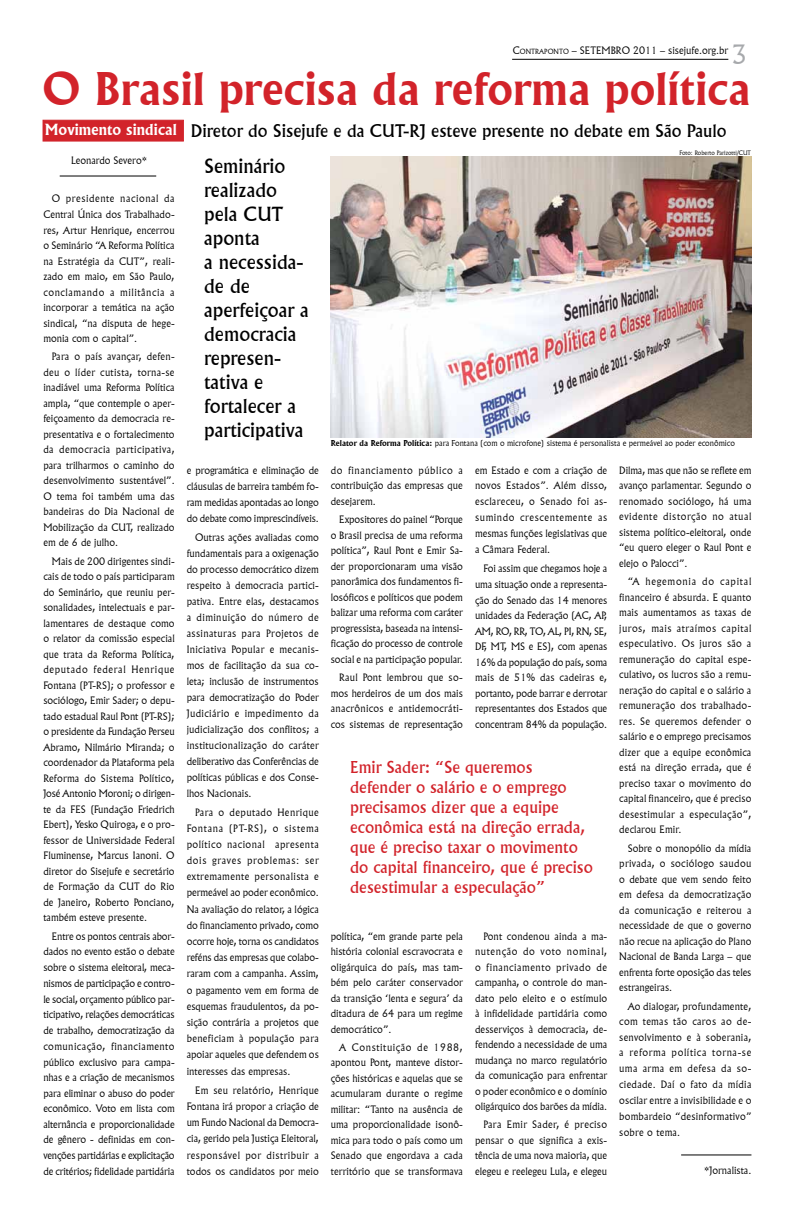
<style>
.page{position:relative;width:794px;height:1219px;background:#fff}
.page>*{position:absolute;margin:0;border:0;box-sizing:border-box;transform-origin:0 0}
.t1{font:700 44px "Flareserif 821 BT";color:#d2232a}
.t2{font:300 26px "Flareserif 821 BT";color:#a7a9ac}
.t3{font:19px/24px "Flareserif 821 BT";color:#000}
.t4{font:17px "Flareserif 821 BT";color:#000}
.t5{font:16px/20px "Flareserif 821 BT";color:#d2232a}
.t6{font:300 10px/15.5px "Flareserif 821 BT";color:#000;text-align:justify}
.t7{font:300 8px "Flareserif 821 BT";color:#000}
.t8{font:300 6px "Flareserif 821 BT";color:#000}
.s1{font-style:inherit}
.s2{font-size:7px}
.s3{font-weight:700;font-size:15px;color:#fff}
.s4{font-weight:700}
</style>
<div class="page">
<hr style="left:512px;top:59px;width:216px;height:1px;background:#000">
<div style="left:43px;top:120px;width:141px;height:22px;background:#d2232a;border:1px solid #d2232a"></div>
<img style="left:331px;top:157px;width:420px;height:280px">
<hr style="left:60px;top:176px;width:96px;height:1px;background:#000">
<hr style="left:681px;top:1155px;width:70px;height:1px;background:#000">
<p class="t6" style="left:513px;top:42px;width:217px"><span class="s1">C</span><span class="s2">ONTRAPONTO</span> – SETEMBRO 2011 – sisejufe.org.br</p>
<h2 class="t2" style="left:732px;top:38px;width:17px">3</h2>
<h1 class="t1" style="left:43px;top:62px;width:709px">O Brasil precisa da reforma política</h1>
<h3 class="t4" style="left:45px;top:121px;width:683px"><span class="s3">Movimento sindical</span> Diretor do Sisejufe e da CUT-RJ esteve presente no debate em São Paulo</h3>
<p class="t8" style="left:679px;top:149px;width:73px">Foto: Roberto Parizotti/CUT</p>
<p class="t6" style="left:71px;top:153px;width:78px">Leonardo Severo*</p>
<p class="t6" style="left:43px;top:190px;width:133px;text-indent:9px">O presidente nacional da Central Única dos Trabalhado&shy;res, Artur Henrique, encerrou o Seminário “A Reforma Política na Estratégia da CUT”, reali&shy;zado em maio, em São Paulo, conclamando a militância a incorporar a temática na ação sindical, “na disputa de hege&shy;monia com o capital”.</p>
<p class="t6" style="left:43px;top:349px;width:133px;text-indent:8px">Para o país avançar, defen&shy;deu o líder cutista, torna-se inadiável uma Reforma Política ampla, “que contemple o aper&shy;feiçoamento da democracia re&shy;presentativa e o fortalecimento da democracia participativa, para trilharmos o caminho do desenvolvimento sustentável”.<br>O tema foi também uma das bandeiras do Dia Nacional de Mobilização da CUT, realizado em de 6 de julho.</p>
<p class="t6" style="left:43px;top:553px;width:133px;text-indent:8px">Mais de 200 dirigentes sindi&shy;cais de todo o país participaram do Seminário, que reuniu per&shy;sonalidades, intelectuais e par&shy;lamentares de destaque como o relator da comissão especial que trata da Reforma Política, deputado federal Henrique Fontana (PT-RS); o professor e sociólogo, Emir Sader; o depu&shy;tado estadual Raul Pont (PT-RS); o presidente da Fundação Perseu Abramo, Nilmário Miranda; o coordenador da Plataforma pela Reforma do Sistema Político, José Antonio Moroni; o dirigen&shy;te da FES (Fundação Friedrich Ebert), Yesko Quiroga, e o pro&shy;fessor de Universidade Federal Fluminense, Marcus Ianoni. O diretor do Sisejufe e secretário de Formação da CUT do Rio de Janeiro, Roberto Ponciano, também esteve presente.</p>
<p class="t6" style="left:43px;top:928px;width:133px;text-indent:8px">Entre os pontos centrais abor&shy;dados no evento estão o debate sobre o sistema eleitoral, meca&shy;nismos de participação e contro&shy;le social, orçamento público par&shy;ticipativo, relações democráticas de trabalho, democratização da comunicação, financiamento público exclusivo para campa&shy;nhas e a criação de mecanismos para eliminar o abuso do poder econômico. Voto em lista com alternância e proporcionalidade de gênero - definidas em con&shy;venções partidárias e explicitação de critérios; fidelidade partidária</p>
<h3 class="t3" style="left:204px;top:154px;width:106px">Seminário realizado pela CUT aponta<br>a necessida&shy;de de aperfeiçoar a democracia represen&shy;tativa e fortalecer a participativa</h3>
<p class="t6" style="left:187px;top:462px;width:134px;line-height:16px">e programática e eliminação de cláusulas de barreira também fo&shy;ram medidas apontadas ao longo do debate como imprescindíveis.</p>
<p class="t6" style="left:187px;top:529px;width:134px;line-height:16px;text-indent:8px">Outras ações avaliadas como fundamentais para a oxigenação do processo democrático dizem respeito à democracia partici&shy;pativa. Entre elas, destacamos a diminuição do número de assinaturas para Projetos de Iniciativa Popular e mecanis&shy;mos de facilitação da sua co&shy;leta; inclusão de instrumentos para democratização do Poder Judiciário e impedimento da judicialização dos conflitos; a institucionalização do caráter deliberativo das Conferências de políticas públicas e dos Conse&shy;lhos Nacionais.</p>
<p class="t6" style="left:187px;top:804px;width:134px;line-height:16.2px;text-indent:8px">Para o deputado Henrique Fontana (PT-RS), o sistema político nacional apresenta dois graves problemas: ser extremamente personalista e permeável ao poder econômico.<br>Na avaliação do relator, a lógica do financiamento privado, como ocorre hoje, torna os candidatos reféns das empresas que colabo&shy;raram com a campanha. Assim, o pagamento vem em forma de esquemas fraudulentos, da po&shy;sição contrária a projetos que beneficiam à população para apoiar aqueles que defendem os interesses das empresas.</p>
<p class="t6" style="left:187px;top:1082px;width:134px;line-height:16.2px;text-indent:8px">Em seu relatório, Henrique Fontana irá propor a criação de um Fundo Nacional da Democra&shy;cia, gerido pela Justiça Eleitoral, responsável por distribuir a todos os candidatos por meio</p>
<p class="t7" style="left:331px;top:438px;width:406px"><span class="s4">Relator da Reforma Política:</span> para Fontana (com o microfone) sistema é personalista e permeável ao poder econômico</p>
<p class="t6" style="left:619px;top:462px;width:134px">Dilma, mas que não se reflete em avanço parlamentar. Segundo o renomado sociólogo, há uma evidente distorção no atual sistema político-eleitoral, onde “eu quero eleger o Raul Pont e elejo o Palocci”.</p>
<p class="t6" style="left:619px;top:574px;width:134px;text-indent:8px">“A hegemonia do capital financeiro é absurda. E quanto mais aumentamos as taxas de juros, mais atraímos capital especulativo. Os juros são a remuneração do capital espe&shy;culativo, os lucros são a remu&shy;neração do capital e o salário a remuneração dos trabalhado&shy;res. Se queremos defender o salário e o emprego precisamos dizer que a equipe econômica está na direção errada, que é preciso taxar o movimento do capital financeiro, que é preciso desestimular a especulação”, declarou Emir.</p>
<p class="t6" style="left:619px;top:840px;width:134px;text-indent:8px">Sobre o monopólio da mídia privada, o sociólogo saudou o debate que vem sendo feito em defesa da democratização da comunicação e reiterou a necessidade de que o governo não recue na aplicação do Plano Nacional de Banda Larga – que enfrenta forte oposição das teles estrangeiras.</p>
<p class="t6" style="left:619px;top:998px;width:134px;line-height:15.8px;text-indent:8px">Ao dialogar, profundamente, com temas tão caros ao de&shy;senvolvimento e à soberania, a reforma política torna-se uma arma em defesa da so&shy;ciedade. Daí o fato da mídia oscilar entre a invisibilidade e o bombardeio “desinformativo” sobre o tema.</p>
<p class="t6" style="left:475px;top:462px;width:134px;line-height:15.8px">em Estado e com a criação de novos Estados”. Além disso, esclareceu, o Senado foi as&shy;sumindo crescentemente as mesmas funções legislativas que a Câmara Federal.</p>
<p class="t6" style="left:475px;top:560px;width:134px;text-indent:8px">Foi assim que chegamos hoje a uma situação onde a representa&shy;ção do Senado das 14 menores unidades da Federação (AC, AP, AM, RO, RR, TO, AL, PI, RN, SE, DF, MT, MS e ES), com apenas 16% da população do país, soma mais de 51% das cadeiras e, portanto, pode barrar e derrotar representantes dos Estados que concentram 84% da população.</p>
<p class="t6" style="left:331px;top:462px;width:134px">do financiamento público a contribuição das empresas que desejarem.</p>
<p class="t6" style="left:331px;top:512px;width:134px;text-indent:8px">Expositores do painel “Porque o Brasil precisa de uma reforma política”, Raul Pont e Emir Sa&shy;der proporcionaram uma visão panorâmica dos fundamentos fi&shy;losóficos e políticos que podem balizar uma reforma com caráter progressista, baseada na intensi&shy;ficação do processo de controle social e na participação popular.</p>
<p class="t6" style="left:331px;top:669px;width:134px;text-indent:8px">Raul Pont lembrou que so&shy;mos herdeiros de um dos mais anacrônicos e antidemocráti&shy;cos sistemas de representação</p>
<h3 class="t5" style="left:350px;top:757px;width:244px">Emir Sader: “Se queremos defender o salário e o emprego precisamos dizer que a equipe econômica está na direção errada, que é preciso taxar o movimento do capital financeiro, que é preciso desestimular a especulação”</h3>
<p class="t6" style="left:331px;top:928px;width:134px">política, “em grande parte pela história colonial escravocrata e oligárquica do país, mas tam&shy;bém pelo caráter conservador da transição ‘lenta e segura’ da ditadura de 64 para um regime democrático”.</p>
<p class="t6" style="left:331px;top:1039px;width:134px;text-indent:8px">A Constituição de 1988, apontou Pont, manteve distor&shy;ções históricas e aquelas que se acumularam durante o regime militar: “Tanto na ausência de uma proporcionalidade isonô&shy;mica para todo o país como um Senado que engordava a cada território que se transformava</p>
<p class="t6" style="left:475px;top:928px;width:134px;text-indent:8px">Pont condenou ainda a ma&shy;nutenção do voto nominal, o financiamento privado de campanha, o controle do man&shy;dato pelo eleito e o estímulo à infidelidade partidária como desserviços à democracia, de&shy;fendendo a necessidade de uma mudança no marco regulatório da comunicação para enfrentar o poder econômico e o domínio oligárquico dos barões da mídia.</p>
<p class="t6" style="left:475px;top:1117px;width:134px;text-indent:8px">Para Emir Sader, é preciso pensar o que significa a exis&shy;tência de uma nova maioria, que elegeu e reelegeu Lula, e elegeu</p>
<p class="t6" style="left:704px;top:1163px;width:49px">*Jornalista.</p>
</div>
